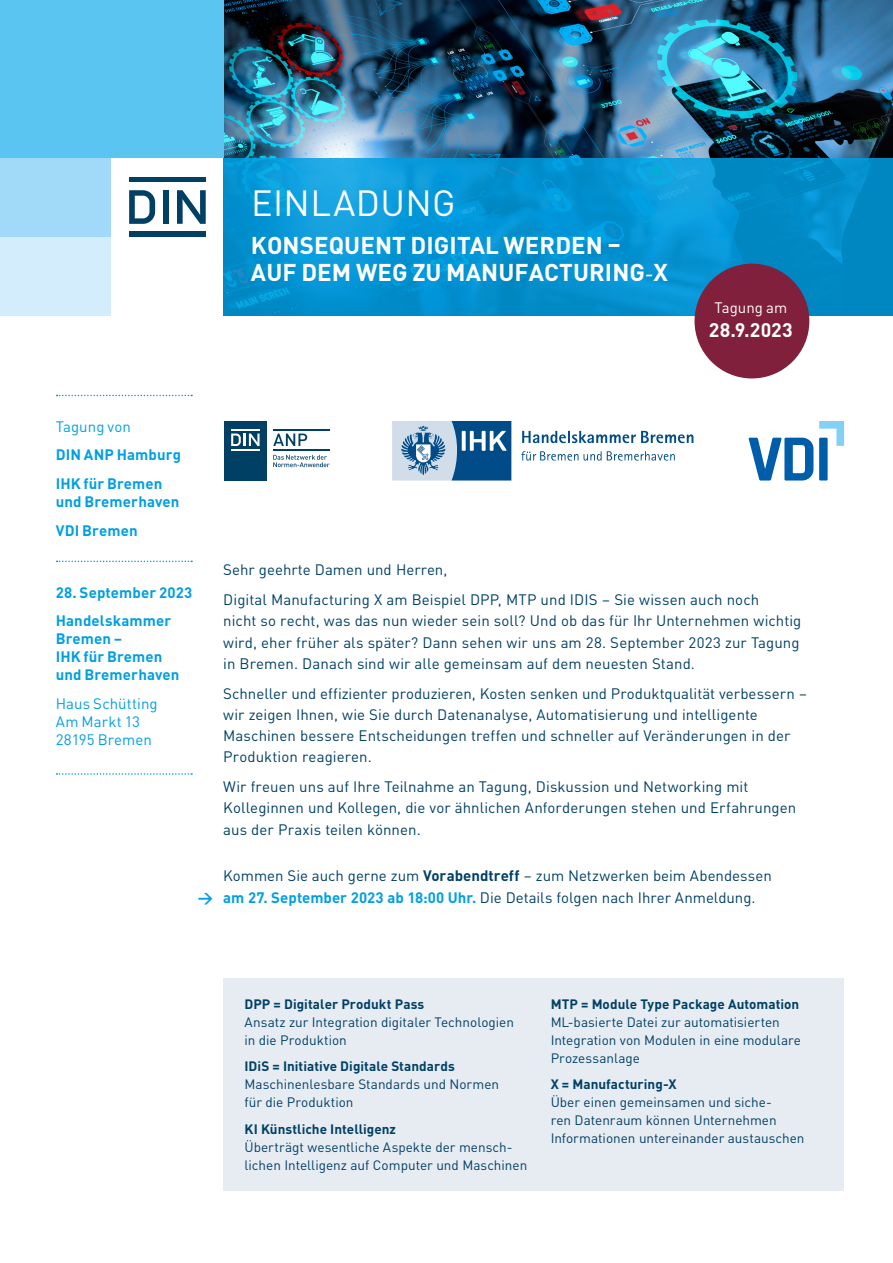
<style>
.page{position:relative;width:893px;height:1263px;background:#fff}
.page>*{position:absolute;margin:0;border:0;box-sizing:border-box;transform-origin:0 0}
.t1{font:36px "DINOT";letter-spacing:.01em;color:#fff}
.t2{font:700 24px/27px "DINOT";letter-spacing:.005em;color:#fff}
.t3{font:700 19.5px "DINOT";letter-spacing:.005em;color:#fff}
.t4{font:15px/21.3px "DINOT";letter-spacing:.005em;color:#004065}
.t5{font:700 15px/28.7px "DINOT";letter-spacing:.005em;color:#009fe3}
.t6{font:15px/18px "DINOT";letter-spacing:.005em;color:#009fe3}
.t7{font:15px "DINOT";letter-spacing:.005em;color:#fff}
.t8{font:13.5px/18px "DINOT";color:#004065}
.t9{font:700 13.5px "DINOT";color:#004065}
.s1{font-family:"Minion Pro"}
.s2{font-weight:700}
.s3{font-weight:700;color:#009fe3}
</style>
<div class="page">
<img style="left:223px;top:0;width:670px;height:158px">
<div style="left:223px;top:978px;width:621px;height:213px;background:#e7ebf2"></div>
<div style="left:0;top:158px;width:112px;height:79px;background:#a1daf8"></div>
<div style="left:0;top:237px;width:112px;height:79px;background:#d4edfc"></div>
<div style="left:0;top:0;width:223px;height:158px;background:#5bc5f2"></div>
<svg style="left:223px;top:158px;width:670px;height:158px;background:#0593d1"></svg>
<svg style="left:129px;top:190px;width:26px;height:34px"></svg>
<div style="left:129px;top:177px;width:77px;height:5px;background:#004065"></div>
<div style="left:163px;top:190px;width:5px;height:34px;background:#004065"></div>
<svg style="left:177px;top:190px;width:29px;height:34px"></svg>
<div style="left:129px;top:232px;width:77px;height:5px;background:#004065"></div>
<svg style="left:57px;top:395px;width:135px;height:1px"></svg>
<svg style="left:57px;top:773px;width:135px;height:2px"></svg>
<svg style="left:57px;top:561px;width:135px;height:1px"></svg>
<div style="left:694px;top:264px;width:115px;height:114px;background:#80203c;border-radius:50%"></div>
<svg style="left:819px;top:421px;width:25px;height:25px"></svg>
<div style="left:819px;top:438px;width:9px;height:42px;background:#005da9"></div>
<svg style="left:748px;top:438px;width:65px;height:42px"></svg>
<div style="left:224px;top:421px;width:42px;height:59px;background:#004065"></div>
<svg style="left:273px;top:433px;width:34px;height:13px"></svg>
<hr style="left:273px;top:429px;width:57px;height:2px;background:#004065">
<hr style="left:273px;top:449px;width:57px;height:2px;background:#004065">
<svg style="left:273px;top:455px;width:57px;height:12px"></svg>
<hr style="left:231px;top:429px;width:29px;height:2px;background:#fff">
<svg style="left:231px;top:433px;width:29px;height:13px"></svg>
<hr style="left:231px;top:449px;width:29px;height:2px;background:#fff">
<svg style="left:392px;top:421px;width:119px;height:59px;background:#6994b9"></svg>
<svg style="left:522px;top:431px;width:171px;height:12px"></svg>
<svg style="left:521px;top:451px;width:154px;height:10px"></svg>
<h1 class="t1" style="left:251px;top:175px;width:206px">EINLADUNG</h1>
<h2 class="t2" style="left:251px;top:229px;width:418px">KONSEQUENT DIGITAL WERDEN –<br>AUF DEM WEG ZU MANUFACTURING<span class="s1">-</span>X</h2>
<p class="t7" style="left:714px;top:296px;width:74px">Tagung am</p>
<h3 class="t3" style="left:709px;top:315px;width:85px">28.9.2023</h3>
<p class="t6" style="left:56px;top:416px;width:77px">Tagung von</p>
<p class="t5" style="left:56px;top:439px;width:127px">DIN ANP Hamburg<br>IHK für Bremen</p>
<p class="t5" style="left:56px;top:486px;width:125px">und Bremerhaven<br>VDI Bremen</p>
<p class="t5" style="left:56px;top:576px;width:138px">28. September 2023<br>Handelskammer</p>
<p class="t5" style="left:56px;top:628px;width:125px;line-height:18px">Bremen –<br>IHK für Bremen und Bremerhaven</p>
<p class="t6" style="left:56px;top:693px;width:103px">Haus Schütting<br>Am Markt 13<br>28195 Bremen</p>
<p class="t5" style="left:198px;top:881px;width:17px">→</p>
<p class="t4" style="left:223px;top:554px;width:537px;line-height:29.7px">Sehr geehrte Damen und Herren,<br>Digital Manufacturing X am Beispiel DPP, MTP und IDIS – Sie wissen auch noch</p>
<p class="t4" style="left:223px;top:609px;width:580px;text-align:justify">nicht so recht, was das nun wieder sein soll? Und ob das für Ihr Unternehmen wichtig wird, eher früher als später? Dann sehen wir uns am 28. September 2023 zur Tagung in Bremen. Danach sind wir alle gemeinsam auf dem neuesten Stand.</p>
<p class="t4" style="left:223px;top:681px;width:585px">Schneller und effizienter produzieren, Kosten senken und Produktqualität verbessern – wir zeigen Ihnen, wie Sie durch Datenanalyse, Automatisierung und intelligente Maschinen bessere Entscheidungen treffen und schneller auf Veränderungen in der Produktion reagieren.</p>
<p class="t4" style="left:223px;top:775px;width:574px">Wir freuen uns auf Ihre Teilnahme an Tagung, Diskussion und Networking mit<br>Kolleginnen und Kollegen, die vor ähnlichen Anforderungen stehen und Erfahrungen aus der Praxis teilen können.</p>
<p class="t4" style="left:223px;top:864px;width:550px">Kommen Sie auch gerne zum <span class="s2">Vorabendtreff</span> – zum Netzwerken beim Abendessen <span class="s3">am 27. September 2023 ab 18:00 Uhr.</span> Die Details folgen nach Ihrer Anmeldung.</p>
<p class="t9" style="left:244px;top:993px;width:181px">DPP = Digitaler Produkt Pass</p>
<p class="t8" style="left:244px;top:1012px;width:271px">Ansatz zur Integration digitaler Technologien in die Produktion</p>
<p class="t9" style="left:244px;top:1056px;width:212px">IDiS = Initiative Digitale Standards</p>
<p class="t8" style="left:244px;top:1074px;width:256px">Maschinenlesbare Standards und Normen für die Produktion</p>
<p class="t9" style="left:244px;top:1118px;width:153px">KI Künstliche Intelligenz</p>
<p class="t8" style="left:244px;top:1137px;width:284px">Überträgt wesentliche Aspekte der mensch&shy;lichen Intelligenz auf Computer und Maschinen</p>
<p class="t9" style="left:551px;top:993px;width:250px">MTP = Module Type Package Automation</p>
<p class="t8" style="left:551px;top:1012px;width:252px">ML- basierte Datei zur automatisierten<br>Integration von Modulen in eine modulare<br>Prozessanlage</p>
<p class="t9" style="left:551px;top:1074px;width:127px">X = Manufacturing-X</p>
<p class="t8" style="left:551px;top:1092px;width:255px">Über einen gemeinsamen und siche-<br>ren Datenraum können Unternehmen<br>Informationen untereinander austauschen</p>
</div>
